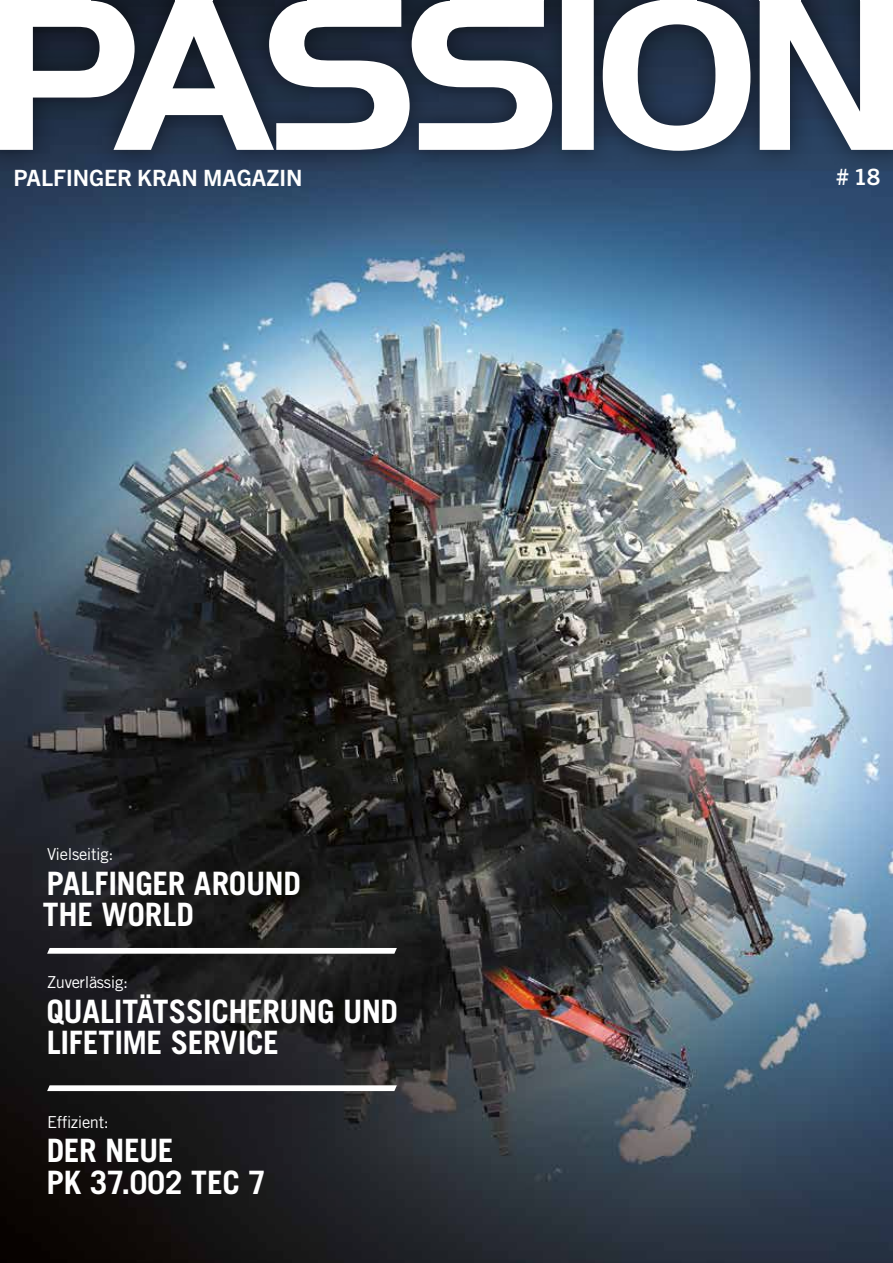
<style>
.page{position:relative;width:893px;height:1263px;background:#fff}
.page>*{position:absolute;margin:0;border:0;box-sizing:border-box;transform-origin:0 0}
.t1{font:700 32.25px/31.5px "Trade Gothic";letter-spacing:-.015em;color:#fff}
.t2{font:700 22.5px "Trade Gothic Next LT Pro";color:#fff}
.t3{font:16.5px "Trade Gothic";letter-spacing:-.02em;color:#fff}
</style>
<div class="page">
<img style="left:0;top:174px;width:893px;height:702px">
<svg style="left:0;top:876px;width:893px;height:387px;background:#32373e"></svg>
<svg style="left:47px;top:948px;width:350px;height:6px"></svg>
<svg style="left:47px;top:1085px;width:350px;height:6px"></svg>
<div style="left:0;top:0;width:893px;height:174px;background:#000;opacity:.5"></div>
<svg style="left:0;top:0;width:893px;height:151px"></svg>
<hr style="left:308px;top:0;width:93px;height:1px;background:#fff">
<hr style="left:450px;top:0;width:94px;height:1px;background:#fff">
<hr style="left:175px;top:0;width:37px;height:1px;background:#fff">
<hr style="left:0;top:0;width:90px;height:1px;background:#fff">
<hr style="left:760px;top:0;width:41px;height:1px;background:#fff">
<hr style="left:860px;top:0;width:33px;height:1px;background:#fff">
<hr style="left:660px;top:0;width:37px;height:1px;background:#fff">
<p class="t2" style="left:13px;top:162px;width:291px">PALFINGER KRAN MAGAZIN</p>
<p class="t2" style="left:836px;top:162px;width:45px"># 18</p>
<p class="t3" style="left:47px;top:845px;width:68px">Vielseitig:</p>
<p class="t1" style="left:43px;top:867px;width:260px">PALFINGER AROUND<br>THE WORLD</p>
<p class="t3" style="left:47px;top:972px;width:82px">Zuverlässig:</p>
<p class="t1" style="left:46px;top:995px;width:353px">QUALITÄTSSICHERUNG UND<br>LIFETIME SERVICE</p>
<p class="t3" style="left:47px;top:1112px;width:63px">Effizient:</p>
<p class="t1" style="left:46px;top:1134px;width:221px">DER NEUE<br>PK 37.002 TEC 7</p>
</div>
